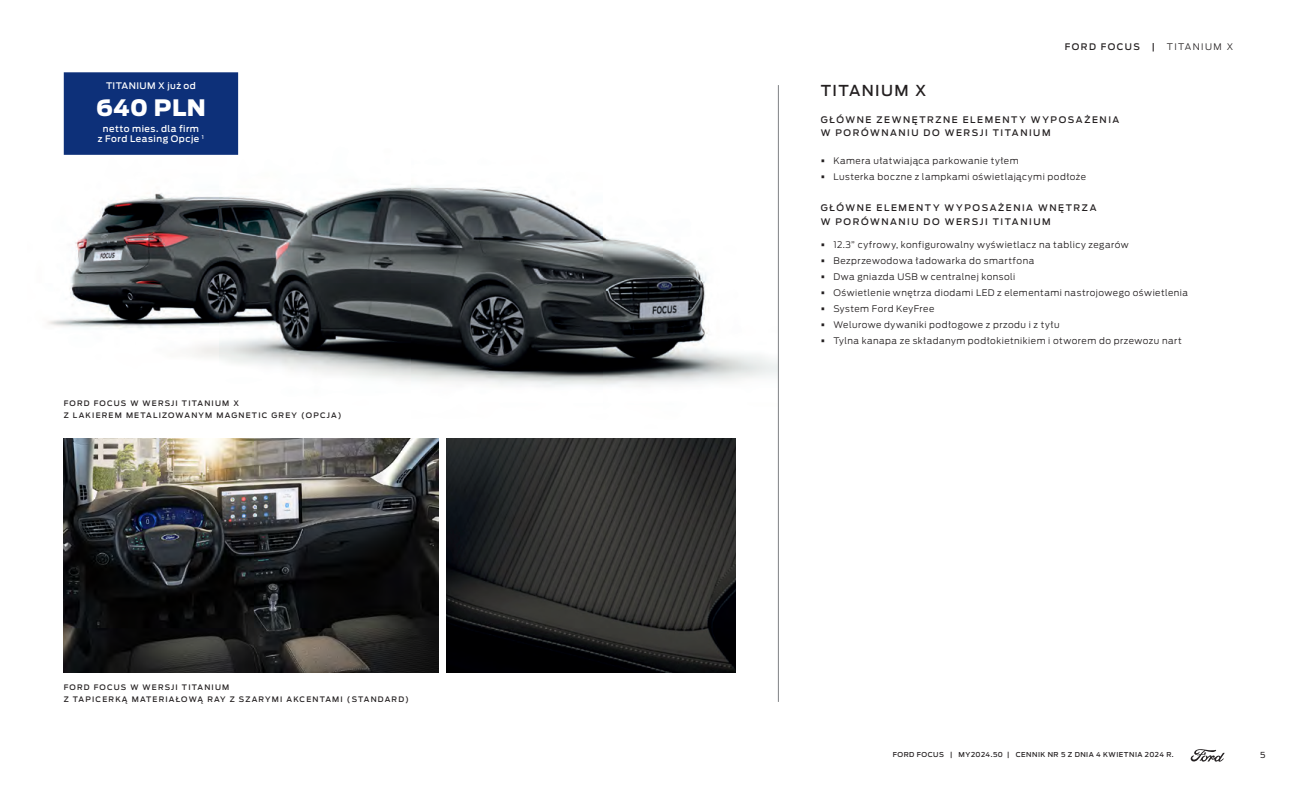
<style>
.page{position:relative;width:1297px;height:787px;background:#fff}
.page>*{position:absolute;margin:0;border:0;box-sizing:border-box;transform-origin:0 0}
.t1{font:900 22.5px "Ford Antenna";letter-spacing:.025em;color:#fff}
.t2{font:500 15px "Ford Antenna";letter-spacing:.09em;color:#231f20}
.t3{font:300 9px "Ford Antenna";letter-spacing:.05em;color:#231f20}
.t4{font:500 9px/13.5px "Ford Antenna";letter-spacing:.175em;color:#231f20}
.t5{font:500 9px/10.5px "Ford Antenna";letter-spacing:.05em;color:#fff;text-align:center}
.t6{font:500 9px "Ford Antenna";letter-spacing:.155em;color:#231f20}
.t7{font:300 9px "Ford Antenna";letter-spacing:.16em;color:#231f20}
.t8{font:8.25px "Ford Antenna";color:#231f20}
.t9{font:500 7.5px/12px "Ford Antenna";letter-spacing:.16em;color:#231f20}
.t10{font:500 6.75px "Ford Antenna";letter-spacing:.07em;color:#231f20}
.s1{font-weight:900;font-size:10.5px}
</style>
<div class="page">
<svg style="left:1191px;top:749px;width:34px;height:12px"></svg>
<img style="left:47px;top:91px;width:731px;height:337px">
<img style="left:64px;top:438px;width:374px;height:234px">
<img style="left:447px;top:438px;width:289px;height:234px">
<hr style="left:778px;top:85px;width:1px;height:617px;background:#808285">
<div style="left:64px;top:72px;width:174px;height:83px;background:#0d3079"></div>
<p class="t5" style="left:106px;top:80px;width:91px">TITANIUM X już od</p>
<h1 class="t1" style="left:96px;top:87px;width:111px">640 PLN</h1>
<p class="t5" style="left:98px;top:122px;width:107px">netto mies. dla firm<br>z Ford Leasing Opcje <sup>1</sup></p>
<p class="t9" style="left:64px;top:396px;width:279px">FORD FOCUS W WERSJI TITANIUM X<br>Z LAKIEREM METALIZOWANYM MAGNETIC GREY (OPCJA)</p>
<p class="t9" style="left:64px;top:680px;width:347px">FORD FOCUS W WERSJI TITANIUM<br>Z TAPICERKĄ MATERIAŁOWĄ RAY Z SZARYMI AKCENTAMI (STANDARD)</p>
<p class="t6" style="left:1065px;top:39px;width:77px">FORD FOCUS</p>
<p class="t4" style="left:1152px;top:39px;width:5px">|</p>
<p class="t7" style="left:1167px;top:39px;width:68px">TITANIUM X</p>
<h2 class="t2" style="left:821px;top:78px;width:107px">TITANIUM X</h2>
<p class="t4" style="left:821px;top:111px;width:300px">GŁÓWNE ZEWNĘTRZNE ELEMENTY WYPOSAŻENIA<br>W PORÓWNANIU DO WERSJI TITANIUM</p>
<p class="t3" style="left:821px;top:153px;width:199px"><span class="s1">•</span> Kamera ułatwiająca parkowanie tyłem</p>
<p class="t3" style="left:821px;top:169px;width:267px"><span class="s1">•</span> Lusterka boczne z lampkami oświetlającymi podłoże</p>
<p class="t4" style="left:821px;top:200px;width:277px">GŁÓWNE ELEMENTY WYPOSAŻENIA WNĘTRZA<br>W PORÓWNANIU DO WERSJI TITANIUM</p>
<p class="t3" style="left:821px;top:237px;width:309px"><span class="s1">•</span> 12.3” cyfrowy, konfigurowalny wyświetlacz na tablicy zegarów</p>
<p class="t3" style="left:821px;top:253px;width:215px"><span class="s1">•</span> Bezprzewodowa ładowarka do smartfona</p>
<p class="t3" style="left:821px;top:269px;width:196px"><span class="s1">•</span> Dwa gniazda USB w centralnej konsoli</p>
<p class="t3" style="left:821px;top:285px;width:369px"><span class="s1">•</span> Oświetlenie wnętrza diodami LED z elementami nastrojowego oświetlenia</p>
<p class="t3" style="left:821px;top:301px;width:115px"><span class="s1">•</span> System Ford KeyFree</p>
<p class="t3" style="left:821px;top:317px;width:240px"><span class="s1">•</span> Welurowe dywaniki podłogowe z przodu i z tyłu</p>
<p class="t3" style="left:821px;top:333px;width:362px"><span class="s1">•</span> Tylna kanapa ze składanym podłokietnikiem i otworem do przewozu nart</p>
<p class="t10" style="left:893px;top:749px;width:282px">FORD FOCUS | MY2024.50 | CENNIK NR 5 Z DNIA 4 KWIETNIA 2024 R.</p>
<p class="t8" style="left:1260px;top:747px;width:7px">5</p>
</div>
